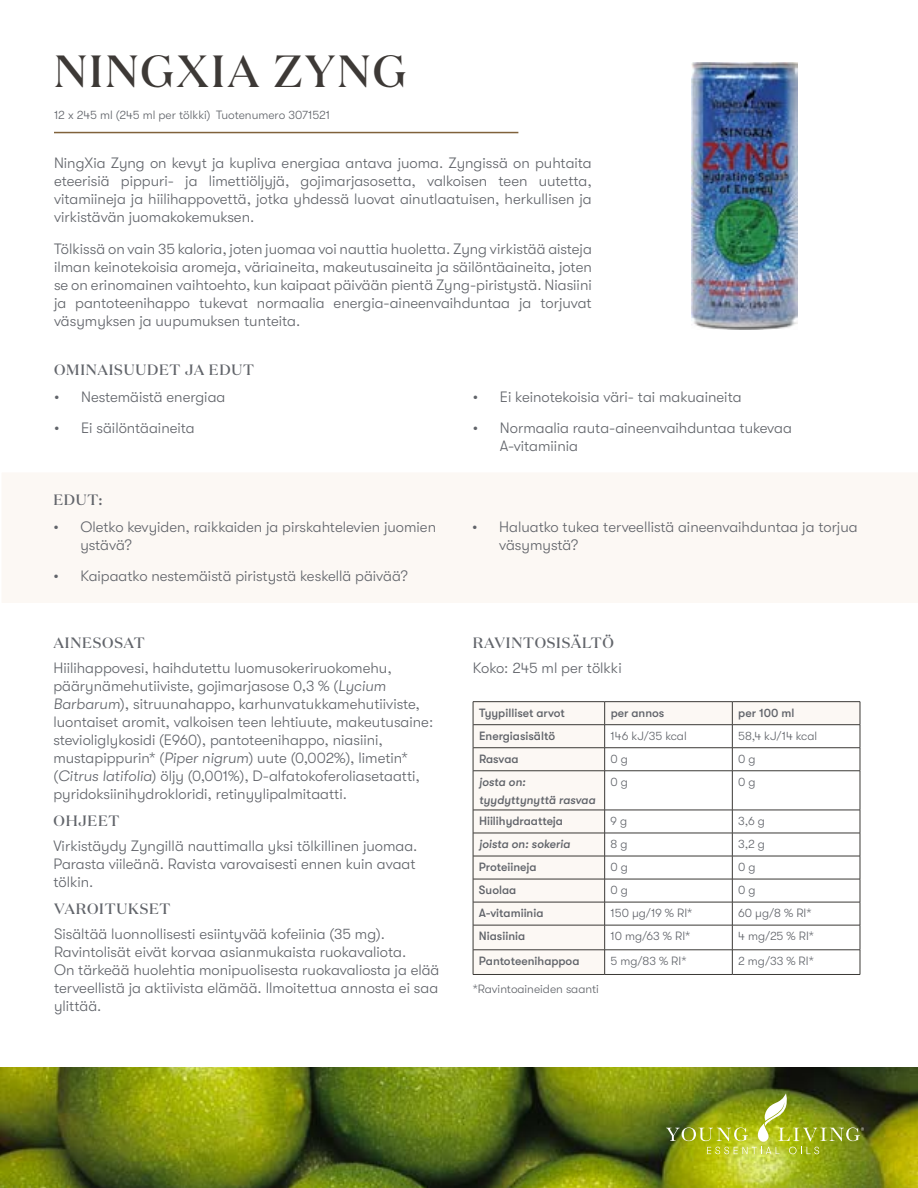
<style>
.page{position:relative;width:918px;height:1188px;background:#fff}
.page>*{position:absolute;margin:0;border:0;box-sizing:border-box;transform-origin:0 0}
.t1{font:500 45px "Domaine Display";letter-spacing:.05em;color:#3d3936}
.t2{font:300 15px/18px "GT Walsheim Pro";color:#61646a}
.t3{font:500 15px "Domaine Display";letter-spacing:.05em;color:#61646a}
.t4{font:300 12px "GT Walsheim Pro";color:#61646a}
.t5{font:500 12px "GT Walsheim Pro";color:#61646a}
.t6{font:italic 500 12px/18px "GT Walsheim Pro";color:#61646a}
.s1{font-style:italic}
</style>
<div class="page">
<img style="left:0;top:1067px;width:918px;height:121px">
<img style="left:666px;top:1093px;width:198px;height:61px">
<div style="left:2px;top:473px;width:916px;height:130px;background:#fcf8f4"></div>
<img style="left:692px;top:63px;width:106px;height:267px">
<svg style="left:474px;top:702px;width:386px;height:272px"></svg>
<hr style="left:605px;top:747px;width:127px;height:1px;background:#3b3936">
<hr style="left:732px;top:747px;width:128px;height:1px;background:#3b3936">
<hr style="left:605px;top:771px;width:127px;height:1px;background:#3b3936">
<hr style="left:732px;top:771px;width:128px;height:1px;background:#3b3936">
<hr style="left:732px;top:771px;width:1px;height:39px;background:#3b3936">
<hr style="left:860px;top:771px;width:1px;height:39px;background:#3b3936">
<hr style="left:605px;top:810px;width:127px;height:1px;background:#3b3936">
<hr style="left:732px;top:810px;width:128px;height:1px;background:#3b3936">
<hr style="left:605px;top:833px;width:127px;height:1px;background:#3b3936">
<hr style="left:732px;top:833px;width:128px;height:1px;background:#3b3936">
<hr style="left:605px;top:856px;width:127px;height:1px;background:#3b3936">
<hr style="left:732px;top:856px;width:128px;height:1px;background:#3b3936">
<hr style="left:605px;top:879px;width:127px;height:1px;background:#3b3936">
<hr style="left:732px;top:879px;width:128px;height:1px;background:#3b3936">
<hr style="left:605px;top:902px;width:127px;height:1px;background:#3b3936">
<hr style="left:732px;top:902px;width:128px;height:1px;background:#3b3936">
<hr style="left:605px;top:925px;width:127px;height:1px;background:#3b3936">
<hr style="left:732px;top:925px;width:128px;height:1px;background:#3b3936">
<hr style="left:605px;top:950px;width:127px;height:1px;background:#3b3936">
<hr style="left:732px;top:950px;width:128px;height:1px;background:#3b3936">
<svg style="left:732px;top:810px;width:1px;height:164px"></svg>
<svg style="left:860px;top:810px;width:1px;height:164px"></svg>
<hr style="left:605px;top:974px;width:127px;height:1px;background:#3b3936">
<hr style="left:732px;top:974px;width:128px;height:1px;background:#3b3936">
<hr style="left:473px;top:771px;width:1px;height:39px;background:#3b3936">
<hr style="left:604px;top:771px;width:1px;height:39px;background:#3b3936">
<svg style="left:473px;top:811px;width:1px;height:163px"></svg>
<svg style="left:604px;top:811px;width:1px;height:163px"></svg>
<hr style="left:473px;top:974px;width:132px;height:1px;background:#3b3936">
<hr style="left:473px;top:747px;width:132px;height:1px;background:#3b3936">
<hr style="left:473px;top:771px;width:132px;height:1px;background:#3b3936">
<hr style="left:473px;top:810px;width:132px;height:1px;background:#3b3936">
<hr style="left:473px;top:833px;width:132px;height:1px;background:#3b3936">
<hr style="left:473px;top:856px;width:132px;height:1px;background:#3b3936">
<hr style="left:473px;top:879px;width:132px;height:1px;background:#3b3936">
<hr style="left:473px;top:902px;width:132px;height:1px;background:#3b3936">
<hr style="left:473px;top:925px;width:132px;height:1px;background:#3b3936">
<hr style="left:473px;top:950px;width:132px;height:1px;background:#3b3936">
<svg style="left:473px;top:702px;width:1px;height:69px"></svg>
<hr style="left:473px;top:701px;width:132px;height:1px;background:#3b3936">
<hr style="left:605px;top:701px;width:127px;height:1px;background:#3b3936">
<hr style="left:732px;top:701px;width:128px;height:1px;background:#3b3936">
<svg style="left:604px;top:702px;width:1px;height:69px"></svg>
<svg style="left:732px;top:702px;width:1px;height:69px"></svg>
<svg style="left:860px;top:702px;width:1px;height:69px"></svg>
<hr style="left:473px;top:724px;width:132px;height:1px;background:#3b3936">
<hr style="left:605px;top:724px;width:127px;height:1px;background:#3b3936">
<hr style="left:732px;top:724px;width:128px;height:1px;background:#3b3936">
<hr style="left:54px;top:132px;width:464px;height:1px;background:#80623b">
<h1 class="t1" style="left:54px;top:43px;width:354px">NINGXIA ZYNG</h1>
<p class="t4" style="left:54px;top:108px;width:278px">12 x 245 ml (245 ml per tölkki) Tuotenumero 3071521</p>
<p class="t2" style="left:54px;top:154px;width:539px;text-align:justify">NingXia Zyng on kevyt ja kupliva energiaa antava juoma. Zyngissä on puhtaita eteerisiä pippuri- ja limettiöljyjä, gojimarjasosetta, valkoisen teen uutetta, vitamiineja ja hiilihappovettä, jotka yhdessä luovat ainutlaatuisen, herkullisen ja virkistävän juomakokemuksen.</p>
<p class="t2" style="left:54px;top:240px;width:539px;text-align:justify">Tölkissä on vain 35 kaloria, joten juomaa voi nauttia huoletta. Zyng virkistää aisteja ilman keinotekoisia aromeja, väriaineita, makeutusaineita ja säilöntäaineita, joten se on erinomainen vaihtoehto, kun kaipaat päivään pientä Zyng-piristystä. Niasiini ja pantoteenihappo tukevat normaalia energia-aineenvaihduntaa ja torjuvat väsymyksen ja uupumuksen tunteita.</p>
<p class="t3" style="left:54px;top:360px;width:201px">OMINAISUUDET JA EDUT</p>
<p class="t2" style="left:54px;top:388px;width:173px">• Nestemäistä energiaa</p>
<p class="t2" style="left:54px;top:419px;width:142px">• Ei säilöntäaineita</p>
<p class="t3" style="left:53px;top:490px;width:50px">EDUT:</p>
<p class="t2" style="left:80px;top:518px;width:357px;text-indent:-27px">• Oletko kevyiden, raikkaiden ja pirskahtelevien juomien ystävä?</p>
<p class="t2" style="left:53px;top:567px;width:356px">• Kaipaatko nestemäistä piristystä keskellä päivää?</p>
<p class="t3" style="left:54px;top:634px;width:93px">AINESOSAT</p>
<p class="t2" style="left:53px;top:659px;width:381px">Hiilihappovesi, haihdutettu luomusokeriruokomehu, päärynämehutiiviste, gojimarjasose 0,3 % (<span class="s1">Lycium Barbarum</span>), sitruunahappo, karhunvatukkamehutiiviste, luontaiset aromit, valkoisen teen lehtiuute, makeutusaine: stevioliglykosidi (E960), pantoteenihappo, niasiini, mustapippurin* (<span class="s1">Piper nigrum</span>) uute (0,002%), limetin* (<span class="s1">Citrus latifolia</span>) öljy (0,001%), D-alfatokoferoliasetaatti, pyridoksiinihydrokloridi, retinyylipalmitaatti.</p>
<p class="t3" style="left:54px;top:811px;width:67px">OHJEET</p>
<p class="t2" style="left:53px;top:837px;width:366px">Virkistäydy Zyngillä nauttimalla yksi tölkillinen juomaa.<br>Parasta viileänä. Ravista varovaisesti ennen kuin avaat tölkin.</p>
<p class="t3" style="left:54px;top:899px;width:118px">VAROITUKSET</p>
<p class="t2" style="left:54px;top:925px;width:387px">Sisältää luonnollisesti esiintyvää kofeiinia (35 mg).<br>Ravintolisät eivät korvaa asianmukaista ruokavaliota.<br>On tärkeää huolehtia monipuolisesta ruokavaliosta ja elää terveellistä ja aktiivista elämää. Ilmoitettua annosta ei saa ylittää.</p>
<p class="t2" style="left:473px;top:388px;width:270px">• Ei keinotekoisia väri- tai makuaineita</p>
<p class="t2" style="left:500px;top:419px;width:294px;text-indent:-27px">• Normaalia rauta-aineenvaihduntaa tukevaa<br>A-vitamiinia</p>
<p class="t2" style="left:499px;top:518px;width:360px;text-indent:-27px">• Haluatko tukea terveellistä aineenvaihduntaa ja torjua väsymystä?</p>
<p class="t3" style="left:473px;top:634px;width:143px">RAVINTOSISÄLTÖ</p>
<p class="t2" style="left:473px;top:659px;width:150px">Koko: 245 ml per tölkki</p>
<p class="t5" style="left:479px;top:706px;width:87px">Tyypilliset arvot</p>
<p class="t5" style="left:611px;top:706px;width:55px">per annos</p>
<p class="t5" style="left:738px;top:706px;width:58px">per 100 ml</p>
<p class="t5" style="left:479px;top:729px;width:78px">Energiasisältö</p>
<p class="t4" style="left:611px;top:729px;width:78px">146 kJ/35 kcal</p>
<p class="t4" style="left:738px;top:729px;width:80px">58,4 kJ/14 kcal</p>
<p class="t5" style="left:479px;top:752px;width:41px">Rasvaa</p>
<p class="t4" style="left:611px;top:752px;width:19px">0 g</p>
<p class="t4" style="left:738px;top:752px;width:19px">0 g</p>
<p class="t6" style="left:479px;top:773px;width:118px">josta on: tyydyttynyttä rasvaa</p>
<p class="t4" style="left:611px;top:775px;width:19px">0 g</p>
<p class="t4" style="left:738px;top:775px;width:19px">0 g</p>
<p class="t5" style="left:479px;top:814px;width:86px">Hiilihydraatteja</p>
<p class="t4" style="left:611px;top:814px;width:18px">9 g</p>
<p class="t4" style="left:738px;top:814px;width:28px">3,6 g</p>
<p class="t6" style="left:479px;top:835px;width:93px">joista on: sokeria</p>
<p class="t4" style="left:611px;top:837px;width:18px">8 g</p>
<p class="t4" style="left:738px;top:837px;width:28px">3,2 g</p>
<p class="t5" style="left:479px;top:860px;width:59px">Proteiineja</p>
<p class="t4" style="left:611px;top:860px;width:19px">0 g</p>
<p class="t4" style="left:738px;top:860px;width:19px">0 g</p>
<p class="t5" style="left:479px;top:883px;width:39px">Suolaa</p>
<p class="t4" style="left:611px;top:883px;width:19px">0 g</p>
<p class="t4" style="left:738px;top:883px;width:19px">0 g</p>
<p class="t5" style="left:479px;top:906px;width:66px">A-vitamiinia</p>
<p class="t4" style="left:611px;top:907px;width:83px">150 μg/19 % RI*</p>
<p class="t4" style="left:738px;top:907px;width:75px">60 μg/8 % RI*</p>
<p class="t5" style="left:479px;top:929px;width:48px">Niasiinia</p>
<p class="t4" style="left:611px;top:930px;width:81px">10 mg/63 % RI*</p>
<p class="t4" style="left:738px;top:930px;width:77px">4 mg/25 % RI*</p>
<p class="t5" style="left:479px;top:954px;width:102px">Pantoteenihappoa</p>
<p class="t4" style="left:611px;top:954px;width:77px">5 mg/83 % RI*</p>
<p class="t4" style="left:738px;top:954px;width:77px">2 mg/33 % RI*</p>
<p class="t4" style="left:473px;top:982px;width:128px">*Ravintoaineiden saanti</p>
</div>
